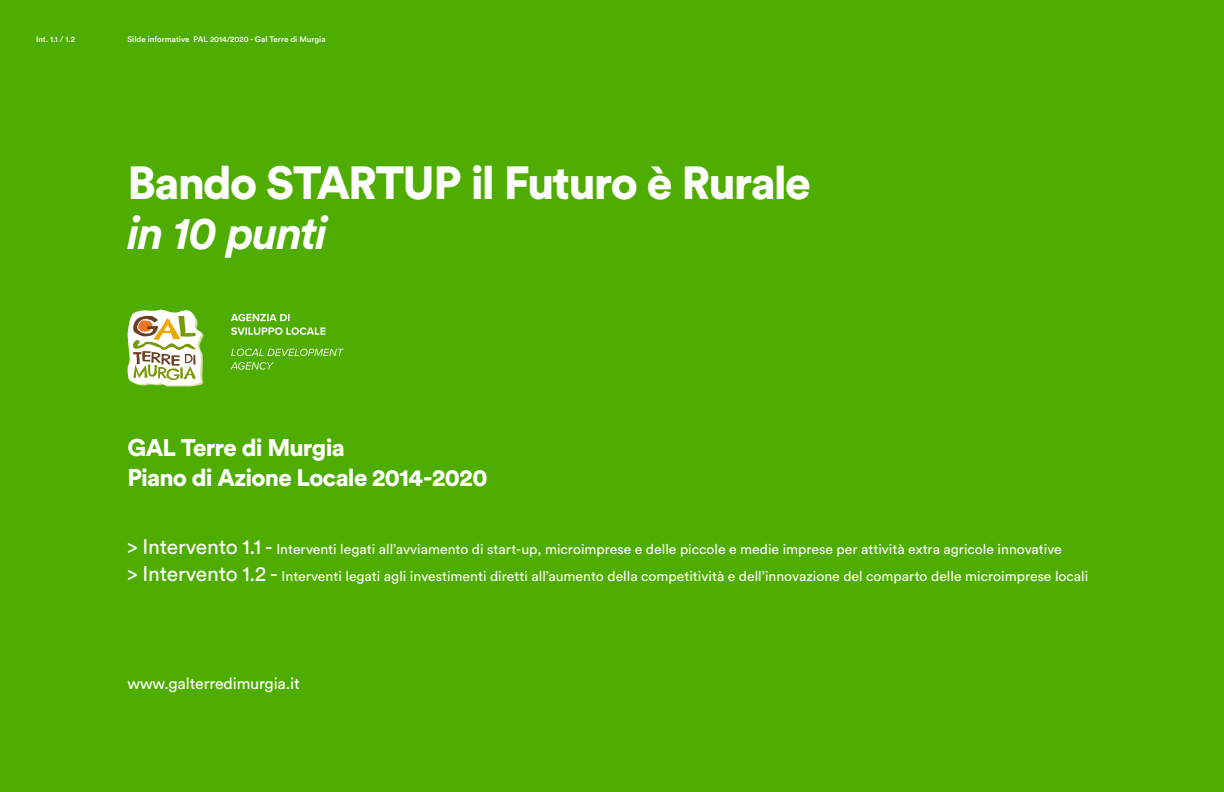
<style>
.page{position:relative;width:1224px;height:792px;background:#4ead00}
.page>*{position:absolute;margin:0;border:0;box-sizing:border-box;transform-origin:0 0}
.t1{font:900 46px "Circular Std";letter-spacing:-.04em;color:#fff}
.t2{font:italic 700 46px "Circular Std";letter-spacing:-.05em;color:#fff}
.t3{font:900 24px/30px "Circular Std";letter-spacing:-.03em;color:#fff}
.t4{font:16px "Circular Std";letter-spacing:-.01em;color:#fff}
.t5{font:14px/27px "Circular Std";color:#fff}
.t6{font:500 8px "Circular Std";color:#fff}
.s1{font-size:21px}
</style>
<div class="page">
<svg style="left:127px;top:309px;width:77px;height:78px;background:#cbd1a0"></svg>
<svg style="left:230px;top:362px;width:44px;height:8px"></svg>
<svg style="left:231px;top:349px;width:113px;height:7px"></svg>
<svg style="left:231px;top:327px;width:95px;height:8px"></svg>
<svg style="left:231px;top:314px;width:59px;height:7px"></svg>
<p class="t6" style="left:36px;top:35px;width:41px">Int. 1.1 / 1.2</p>
<p class="t6" style="left:128px;top:35px;width:200px">Silde informative PAL 2014/2020 - Gal Terre di Murgia</p>
<h1 class="t1" style="left:128px;top:152px;width:685px">Bando STARTUP il Futuro è Rurale</h1>
<h1 class="t2" style="left:128px;top:203px;width:202px">in 10 punti</h1>
<h2 class="t3" style="left:128px;top:432px;width:361px">GAL Terre di Murgia<br>Piano di Azione Locale 2014-2020</h2>
<p class="t5" style="left:128px;top:535px;width:962px"><span class="s1">&gt; Intervento 1.1 -</span> Interventi legati all’avviamento di start-up, microimprese e delle piccole e medie imprese per attività extra agricole innovative<br><span class="s1">&gt; Intervento 1.2 -</span> Interventi legati agli investimenti diretti all’aumento della competitività e dell’innovazione del comparto delle microimprese locali</p>
<p class="t4" style="left:128px;top:673px;width:174px">www.galterredimurgia.it</p>
</div>
